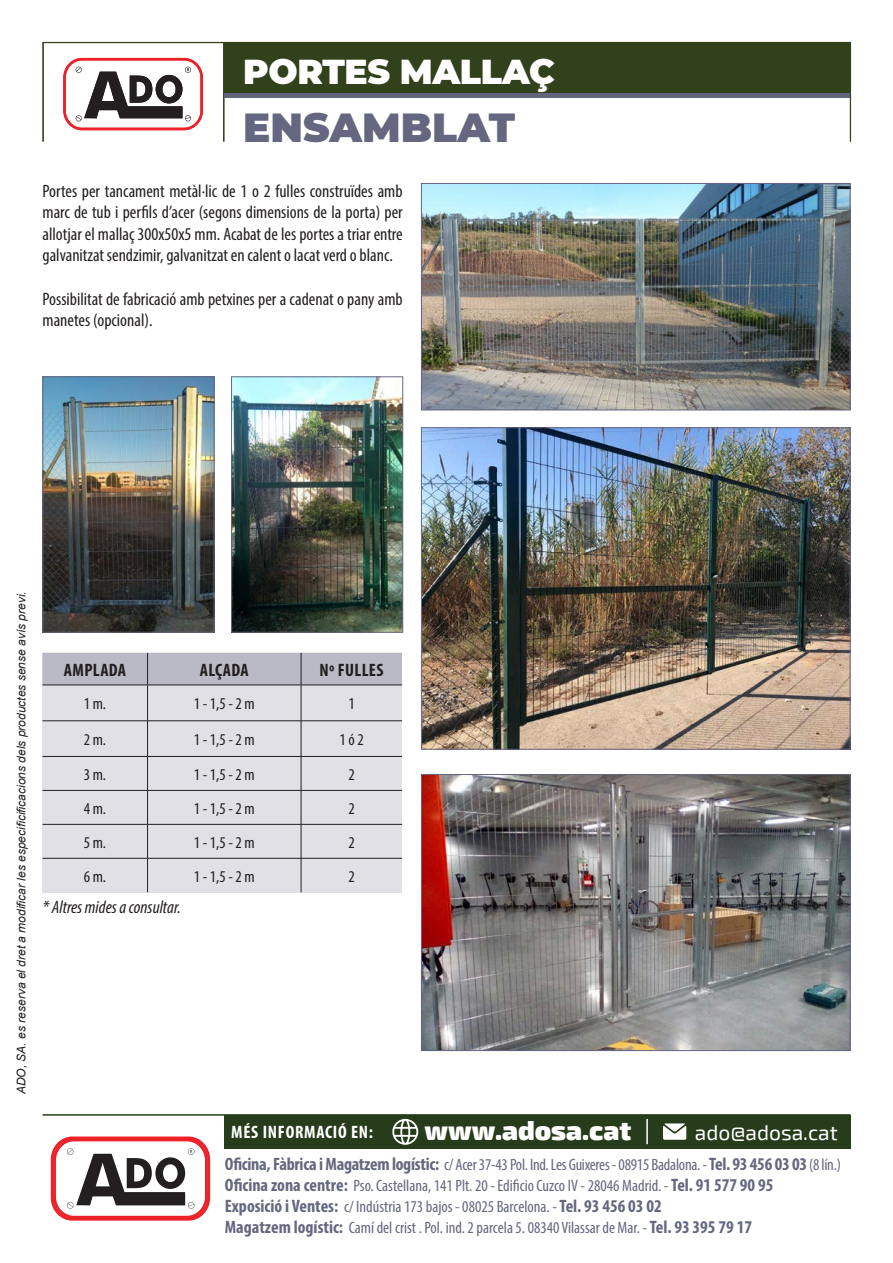
<style>
.page{position:relative;width:893px;height:1263px;background:#fff}
.page>*{position:absolute;margin:0;border:0;box-sizing:border-box;transform-origin:0 0}
.t1{font:900 40.5px "Montserrat";color:#64677f}
.t2{font:900 34.5px "Montserrat";letter-spacing:-.01em;color:#fff}
.t3{font:900 27px "Exo 2";color:#fff}
.t4{font:21px "Exo 2";color:#fff}
.t5{font:condensed 18px/21.6px "Myriad Pro";color:#231f20;text-align:justify}
.t6{font:italic condensed 18px "Myriad Pro";color:#231f20}
.t7{font:700 condensed 18px "Myriad Pro";letter-spacing:.02em;color:#231f20}
.t8{font:700 condensed 18px "Myriad Pro";letter-spacing:.04em;color:#fff}
.t9{font:condensed 16.5px/21px "Myriad Pro";color:#64677f}
.t10{font:condensed 16.5px "Myriad Pro";color:#231f20}
.t11{font:italic 12px "Arial";color:#231f20}
.s1{font-weight:700;font-size:18px}
</style>
<div class="page">
<div style="left:224px;top:1115px;width:626px;height:33px;background:#263c1b"></div>
<hr style="left:43px;top:1114px;width:807px;height:2px;background:#263c1b">
<svg style="left:392px;top:1119px;width:26px;height:26px"></svg>
<svg style="left:663px;top:1123px;width:23px;height:17px"></svg>
<hr style="left:646px;top:1119px;width:2px;height:25px;background:#fff">
<svg style="left:51px;top:1136px;width:159px;height:84px"></svg>
<div style="left:43px;top:42px;width:808px;height:100px;border:1px solid #31411b"></div>
<hr style="left:223px;top:43px;width:1px;height:99px;background:#31411b">
<div style="left:224px;top:43px;width:626px;height:53px;background:#31411b"></div>
<hr style="left:224px;top:93px;width:626px;height:4px;background:#61647c">
<svg style="left:63px;top:58px;width:140px;height:72px"></svg>
<div style="left:43px;top:653px;width:359px;height:239px;background:#e0e0e6"></div>
<div style="left:43px;top:653px;width:359px;height:31px;background:#babac6"></div>
<hr style="left:147px;top:721px;width:1px;height:35px;background:#231f20">
<hr style="left:301px;top:721px;width:1px;height:35px;background:#231f20">
<hr style="left:147px;top:757px;width:1px;height:33px;background:#231f20">
<hr style="left:301px;top:757px;width:1px;height:33px;background:#231f20">
<hr style="left:147px;top:790px;width:1px;height:34px;background:#231f20">
<hr style="left:301px;top:790px;width:1px;height:34px;background:#231f20">
<hr style="left:147px;top:824px;width:1px;height:34px;background:#231f20">
<hr style="left:301px;top:824px;width:1px;height:34px;background:#231f20">
<hr style="left:147px;top:858px;width:1px;height:34px;background:#231f20">
<hr style="left:301px;top:858px;width:1px;height:34px;background:#231f20">
<hr style="left:43px;top:720px;width:105px;height:1px;background:#231f20">
<hr style="left:148px;top:720px;width:153px;height:1px;background:#231f20">
<hr style="left:301px;top:720px;width:101px;height:1px;background:#231f20">
<hr style="left:43px;top:756px;width:105px;height:1px;background:#231f20">
<hr style="left:148px;top:756px;width:153px;height:1px;background:#231f20">
<hr style="left:301px;top:756px;width:101px;height:1px;background:#231f20">
<hr style="left:43px;top:790px;width:105px;height:1px;background:#231f20">
<hr style="left:148px;top:790px;width:153px;height:1px;background:#231f20">
<hr style="left:301px;top:790px;width:101px;height:1px;background:#231f20">
<hr style="left:43px;top:824px;width:105px;height:1px;background:#231f20">
<hr style="left:148px;top:824px;width:153px;height:1px;background:#231f20">
<hr style="left:301px;top:824px;width:101px;height:1px;background:#231f20">
<hr style="left:43px;top:858px;width:105px;height:1px;background:#231f20">
<hr style="left:148px;top:858px;width:153px;height:1px;background:#231f20">
<hr style="left:301px;top:858px;width:101px;height:1px;background:#231f20">
<hr style="left:147px;top:653px;width:1px;height:31px;background:#231f20">
<hr style="left:301px;top:653px;width:1px;height:31px;background:#231f20">
<hr style="left:147px;top:685px;width:1px;height:36px;background:#231f20">
<hr style="left:301px;top:685px;width:1px;height:36px;background:#231f20">
<hr style="left:43px;top:684px;width:105px;height:1px;background:#231f20">
<hr style="left:148px;top:684px;width:153px;height:1px;background:#231f20">
<hr style="left:301px;top:684px;width:101px;height:1px;background:#231f20">
<img style="left:44px;top:378px;width:168px;height:253px">
<div style="left:42px;top:376px;width:172px;height:257px;border:1px solid #666680"></div>
<img style="left:233px;top:378px;width:168px;height:253px">
<div style="left:231px;top:376px;width:172px;height:257px;border:1px solid #666680"></div>
<img style="left:423px;top:776px;width:425px;height:273px">
<div style="left:421px;top:774px;width:429px;height:277px;border:1px solid #666680"></div>
<img style="left:423px;top:429px;width:425px;height:319px">
<div style="left:421px;top:427px;width:429px;height:323px;border:1px solid #666680"></div>
<img style="left:423px;top:185px;width:425px;height:223px">
<div style="left:421px;top:183px;width:429px;height:227px;border:1px solid #666680"></div>
<p class="t2" style="left:243px;top:45px;width:313px">PORTES MALLAÇ</p>
<p class="t1" style="left:243px;top:98px;width:274px">ENSAMBLAT</p>
<p class="t5" style="left:43px;top:180px;width:362px">Portes per tancament metàl·lic de 1 o 2 fulles construïdes amb marc de tub i perfils d’acer (segons dimensions de la porta) per allotjar el mallaç 300x50x5 mm. Acabat de les portes a triar entre galvanitzat sendzimir, galvanitzat en calent o lacat verd o blanc.</p>
<p class="t5" style="left:43px;top:288px;width:362px">Possibilitat de fabricació amb petxines per a cadenat o pany amb manetes (opcional).</p>
<p class="t11" style="left:14px;top:1094px;width:504px;rotate:-90deg">ADO, SA. es reserva el dret a modificar les especificificacions dels productes sense avís previ.</p>
<p class="t7" style="left:64px;top:658px;width:64px">AMPLADA</p>
<p class="t7" style="left:200px;top:658px;width:50px">ALÇADA</p>
<p class="t7" style="left:320px;top:658px;width:65px">Nº FULLES</p>
<p class="t10" style="left:84px;top:694px;width:24px">1 m.</p>
<p class="t10" style="left:194px;top:694px;width:63px">1 - 1,5 - 2 m</p>
<p class="t10" style="left:348px;top:694px;width:8px">1</p>
<p class="t10" style="left:84px;top:729px;width:24px">2 m.</p>
<p class="t10" style="left:194px;top:729px;width:63px">1 - 1,5 - 2 m</p>
<p class="t10" style="left:340px;top:729px;width:26px">1 ó 2</p>
<p class="t10" style="left:84px;top:764px;width:24px">3 m.</p>
<p class="t10" style="left:194px;top:764px;width:63px">1 - 1,5 - 2 m</p>
<p class="t10" style="left:348px;top:764px;width:8px">2</p>
<p class="t10" style="left:84px;top:798px;width:24px">4 m.</p>
<p class="t10" style="left:194px;top:798px;width:63px">1 - 1,5 - 2 m</p>
<p class="t10" style="left:348px;top:798px;width:8px">2</p>
<p class="t10" style="left:84px;top:832px;width:24px">5 m.</p>
<p class="t10" style="left:194px;top:832px;width:63px">1 - 1,5 - 2 m</p>
<p class="t10" style="left:348px;top:832px;width:8px">2</p>
<p class="t10" style="left:84px;top:866px;width:24px">6 m.</p>
<p class="t10" style="left:194px;top:866px;width:63px">1 - 1,5 - 2 m</p>
<p class="t10" style="left:348px;top:866px;width:8px">2</p>
<p class="t6" style="left:43px;top:896px;width:140px">* Altres mides a consultar.</p>
<p class="t8" style="left:231px;top:1121px;width:143px">MÉS INFORMACIÓ EN:</p>
<h3 class="t3" style="left:425px;top:1113px;width:208px">www.adosa.cat</h3>
<p class="t4" style="left:695px;top:1120px;width:144px">ado@adosa.cat</p>
<p class="t9" style="left:225px;top:1153px;width:618px"><span class="s1">Oficina, Fàbrica i Magatzem logístic:</span> c/ Acer 37-43 Pol. Ind. Les Guixeres - 08915 Badalona. - <span class="s1">Tel. 93 456 03 03</span> (8 lín.)<br><span class="s1">Oficina zona centre:</span> Pso. Castellana, 141 Plt. 20 - Edificio Cuzco IV - 28046 Madrid. - <span class="s1">Tel. 91 577 90 95<br>Exposició i Ventes:</span> c/ Indústria 173 bajos - 08025 Barcelona. - <span class="s1">Tel. 93 456 03 02<br>Magatzem logístic:</span> Camí del crist . Pol. ind. 2 parcela 5. 08340 Vilassar de Mar. - <span class="s1">Tel. 93 395 79 17</span></p>
</div>
